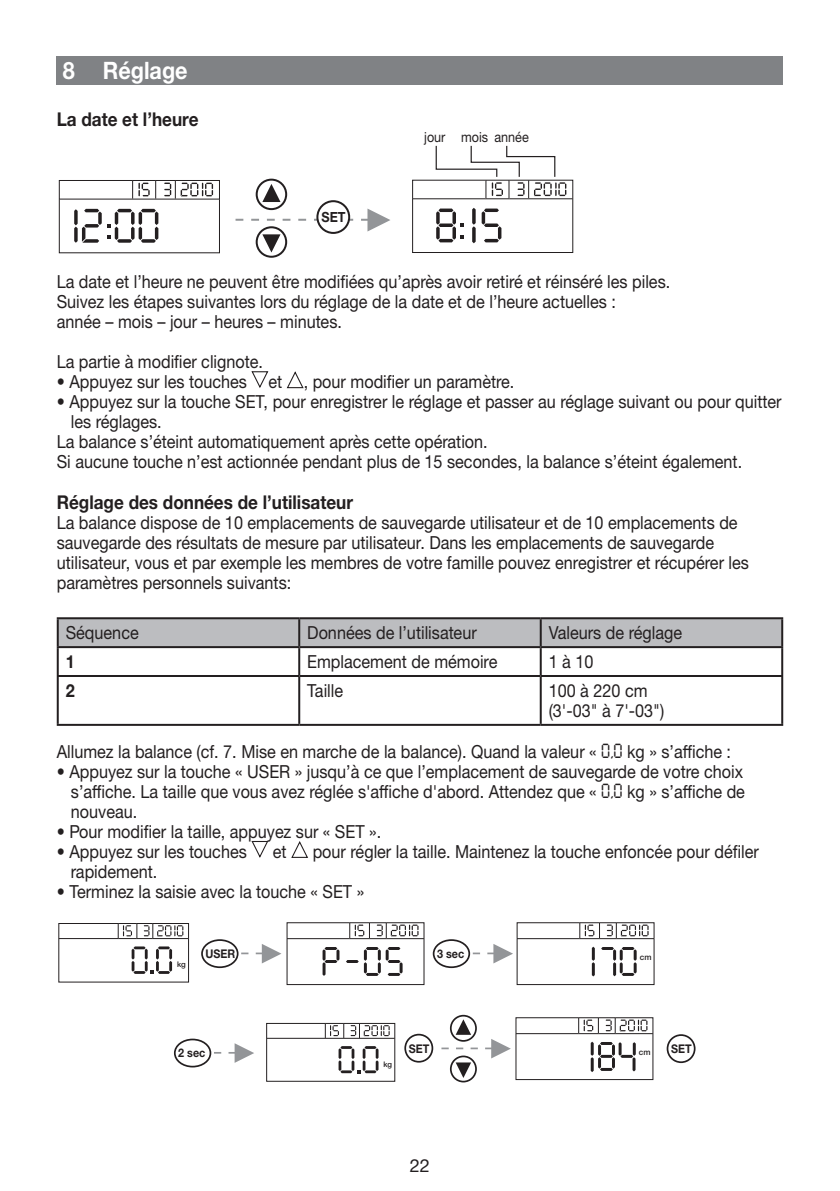
<style>
.page{position:relative;width:840px;height:1191px;background:#fff}
.page>*{position:absolute;margin:0;border:0;box-sizing:border-box;transform-origin:0 0}
.t1{font:700 24px "Helvetica Neue LTW1 G";color:#fff;scale:.9 1}
.t2{font:700 19px "Helvetica Neue LTW1 G";color:#231f20;scale:.9 1}
.t3{font:18px/20px "Helvetica Neue LTW1 G";color:#231f20;scale:.9 1}
.t4{font:18px "Helvetica Neue LTW1 G";color:#231f20}
.t5{font:700 18px "Helvetica Neue LTW1 G";color:#231f20;scale:.9 1}
.t6{font:14px "Helvetica Neue LTW1 G";color:#231f20;scale:.9 1}
.t7{font:700 14px "Helvetica Neue LTW1 G";color:#231f20;scale:.9 1}
.t8{font:700 12px "Helvetica Neue LTW1 G";color:#231f20;scale:.9 1}
.t9{font:500 8.2px "Helvetica Neue LTW1 G";color:#231f20}
.t10{font:500 7.8px "Helvetica Neue LTW1 G";color:#231f20}
.t11{font:500 7.6px "Helvetica Neue LTW1 G";color:#231f20}
.s1{font-family:"Digital ICG"}
</style>
<div class="page">
<div style="left:57px;top:57px;width:725px;height:28px;background:#808285"></div>
<div style="left:59px;top:180px;width:161px;height:73px;border:1px solid #231f20"></div>
<hr style="left:59px;top:199px;width:160px;height:1px;background:#231f20">
<svg style="left:74px;top:209px;width:84px;height:34px"></svg>
<svg style="left:132px;top:181px;width:24px;height:18px"></svg>
<svg style="left:164px;top:181px;width:49px;height:18px"></svg>
<svg style="left:262px;top:184px;width:18px;height:18px"></svg>
<div style="left:255px;top:179px;width:32px;height:31px;border:2px solid #231f20;border-radius:50%"></div>
<svg style="left:235px;top:208px;width:155px;height:44px"></svg>
<div style="left:255px;top:226px;width:32px;height:32px;border:2px solid #231f20;border-radius:50%"></div>
<div style="left:317px;top:201px;width:32px;height:32px;background:#fff;border-radius:50%"></div>
<div style="left:316px;top:200px;width:34px;height:34px;border:2px solid #231f20;border-radius:50%"></div>
<div style="left:412px;top:180px;width:161px;height:73px;border:1px solid #231f20"></div>
<hr style="left:412px;top:198px;width:160px;height:1px;background:#231f20">
<svg style="left:472px;top:208px;width:3px;height:35px"></svg>
<svg style="left:481px;top:208px;width:20px;height:34px"></svg>
<svg style="left:436px;top:208px;width:27px;height:34px"></svg>
<svg style="left:435px;top:145px;width:131px;height:53px"></svg>
<svg style="left:251px;top:371px;width:18px;height:17px"></svg>
<svg style="left:287px;top:371px;width:17px;height:18px"></svg>
<div style="left:59px;top:619px;width:721px;height:27px;background:#bcbdc0"></div>
<hr style="left:57px;top:617px;width:242px;height:2px;background:#231f20">
<hr style="left:57px;top:619px;width:2px;height:27px;background:#231f20">
<hr style="left:299px;top:617px;width:241px;height:2px;background:#231f20">
<hr style="left:298px;top:619px;width:2px;height:27px;background:#231f20">
<hr style="left:540px;top:617px;width:242px;height:2px;background:#231f20">
<hr style="left:539px;top:619px;width:2px;height:27px;background:#231f20">
<hr style="left:780px;top:619px;width:2px;height:27px;background:#231f20">
<hr style="left:57px;top:646px;width:242px;height:2px;background:#231f20">
<hr style="left:57px;top:648px;width:2px;height:27px;background:#231f20">
<hr style="left:299px;top:646px;width:241px;height:2px;background:#231f20">
<hr style="left:298px;top:648px;width:2px;height:27px;background:#231f20">
<hr style="left:540px;top:646px;width:242px;height:2px;background:#231f20">
<hr style="left:539px;top:648px;width:2px;height:27px;background:#231f20">
<hr style="left:780px;top:648px;width:2px;height:27px;background:#231f20">
<hr style="left:57px;top:675px;width:242px;height:2px;background:#231f20">
<hr style="left:57px;top:677px;width:2px;height:47px;background:#231f20">
<hr style="left:299px;top:675px;width:241px;height:2px;background:#231f20">
<hr style="left:298px;top:677px;width:2px;height:47px;background:#231f20">
<hr style="left:540px;top:675px;width:242px;height:2px;background:#231f20">
<hr style="left:539px;top:677px;width:2px;height:47px;background:#231f20">
<hr style="left:780px;top:677px;width:2px;height:47px;background:#231f20">
<hr style="left:57px;top:724px;width:242px;height:2px;background:#231f20">
<hr style="left:299px;top:724px;width:241px;height:2px;background:#231f20">
<hr style="left:540px;top:724px;width:242px;height:2px;background:#231f20">
<svg style="left:251px;top:840px;width:18px;height:18px"></svg>
<svg style="left:291px;top:841px;width:17px;height:17px"></svg>
<div style="left:286px;top:922px;width:138px;height:63px;border:1px solid #231f20"></div>
<hr style="left:287px;top:938px;width:136px;height:1px;background:#231f20">
<svg style="left:346px;top:960px;width:12px;height:3px"></svg>
<svg style="left:364px;top:947px;width:38px;height:29px"></svg>
<svg style="left:322px;top:947px;width:17px;height:29px"></svg>
<svg style="left:349px;top:922px;width:21px;height:16px"></svg>
<svg style="left:376px;top:922px;width:42px;height:16px"></svg>
<svg style="left:231px;top:943px;width:50px;height:20px"></svg>
<svg style="left:463px;top:943px;width:49px;height:20px"></svg>
<svg style="left:206px;top:1043px;width:48px;height:19px"></svg>
<div style="left:404px;top:1033px;width:29px;height:29px;border:2px solid #231f20;border-radius:50%"></div>
<div style="left:666px;top:1034px;width:29px;height:29px;border:2px solid #231f20;border-radius:50%"></div>
<div style="left:516px;top:922px;width:138px;height:63px;border:1px solid #231f20"></div>
<hr style="left:516px;top:938px;width:137px;height:1px;background:#231f20">
<svg style="left:591px;top:946px;width:3px;height:30px"></svg>
<svg style="left:601px;top:947px;width:35px;height:29px"></svg>
<svg style="left:579px;top:922px;width:21px;height:16px"></svg>
<svg style="left:606px;top:922px;width:42px;height:16px"></svg>
<div style="left:449px;top:1014px;width:27px;height:27px;border:2px solid #231f20;border-radius:50%"></div>
<svg style="left:441px;top:1019px;width:69px;height:59px"></svg>
<div style="left:449px;top:1055px;width:27px;height:27px;border:2px solid #231f20;border-radius:50%"></div>
<div style="left:515px;top:1017px;width:138px;height:63px;border:1px solid #231f20"></div>
<hr style="left:515px;top:1033px;width:137px;height:1px;background:#231f20">
<svg style="left:590px;top:1041px;width:45px;height:31px"></svg>
<svg style="left:578px;top:1017px;width:20px;height:16px"></svg>
<svg style="left:605px;top:1017px;width:42px;height:16px"></svg>
<div style="left:202px;top:940px;width:35px;height:27px;background:#fff;border-radius:50%"></div>
<div style="left:201px;top:939px;width:37px;height:29px;border:2px solid #231f20;border-radius:50%"></div>
<div style="left:433px;top:940px;width:36px;height:27px;background:#fff;border-radius:50%"></div>
<div style="left:432px;top:939px;width:38px;height:29px;border:2px solid #231f20;border-radius:50%"></div>
<div style="left:175px;top:1039px;width:35px;height:27px;background:#fff;border-radius:50%"></div>
<div style="left:174px;top:1038px;width:37px;height:29px;border:2px solid #231f20;border-radius:50%"></div>
<div style="left:58px;top:923px;width:131px;height:59px;border:1px solid #231f20"></div>
<hr style="left:59px;top:938px;width:129px;height:1px;background:#231f20">
<svg style="left:118px;top:923px;width:19px;height:15px"></svg>
<svg style="left:144px;top:923px;width:39px;height:15px"></svg>
<svg style="left:131px;top:946px;width:41px;height:28px"></svg>
<div style="left:266px;top:1023px;width:129px;height:58px;border:1px solid #231f20"></div>
<hr style="left:266px;top:1038px;width:128px;height:1px;background:#231f20">
<svg style="left:325px;top:1023px;width:19px;height:15px"></svg>
<svg style="left:350px;top:1023px;width:39px;height:15px"></svg>
<svg style="left:338px;top:1046px;width:40px;height:27px"></svg>
<h1 class="t1" style="left:63px;top:56px;width:140px">8 Réglage</h1>
<p class="t2" style="left:57px;top:108px;width:159px">La date et l’heure</p>
<p class="t7" style="left:321px;top:208px;width:19px">SET</p>
<p class="t6" style="left:424px;top:128px;width:118px">jour mois année</p>
<p class="t3" style="left:57px;top:272px;width:682px">La date et l’heure ne peuvent être modifiées qu’après avoir retiré et réinséré les piles.<br>Suivez les étapes suivantes lors du réglage de la date et de l’heure actuelles :<br>année – mois – jour – heures – minutes.</p>
<p class="t3" style="left:57px;top:352px;width:230px">La partie à modifier clignote.</p>
<p class="t3" style="left:57px;top:372px;width:510px">• Appuyez sur les touches et , pour modifier un paramètre.</p>
<p class="t3" style="left:57px;top:392px;width:806px">• Appuyez sur la touche SET, pour enregistrer le réglage et passer au réglage suivant ou pour quitter</p>
<p class="t3" style="left:71px;top:412px;width:102px">les réglages.</p>
<p class="t3" style="left:57px;top:432px;width:480px">La balance s’éteint automatiquement après cette opération.</p>
<p class="t3" style="left:57px;top:452px;width:762px">Si aucune touche n’est actionnée pendant plus de 15 secondes, la balance s’éteint également.</p>
<p class="t2" style="left:57px;top:491px;width:330px">Réglage des données de l’utilisateur</p>
<p class="t3" style="left:57px;top:513px;width:770px">La balance dispose de 10 emplacements de sauvegarde utilisateur et de 10 emplacements de sauvegarde des résultats de mesure par utilisateur. Dans les emplacements de sauvegarde utilisateur, vous et par exemple les membres de votre famille pouvez enregistrer et récupérer les paramètres personnels suivants:</p>
<p class="t3" style="left:66px;top:622px;width:83px">Séquence</p>
<p class="t3" style="left:307px;top:622px;width:190px">Données de l’utilisateur</p>
<p class="t3" style="left:548px;top:622px;width:150px">Valeurs de réglage</p>
<p class="t5" style="left:66px;top:650px;width:12px">1</p>
<p class="t3" style="left:307px;top:651px;width:213px">Emplacement de mémoire</p>
<p class="t3" style="left:548px;top:651px;width:51px">1 à 10</p>
<p class="t5" style="left:66px;top:679px;width:12px">2</p>
<p class="t3" style="left:307px;top:680px;width:41px">Taille</p>
<p class="t3" style="left:548px;top:680px;width:130px">100 à 220 cm (3'-03" à 7'-03")</p>
<p class="t3" style="left:57px;top:741px;width:750px">Allumez la balance (cf. 7. Mise en marche de la balance). Quand la valeur « <span class="s1">0,0</span> kg » s’affiche :</p>
<p class="t3" style="left:71px;top:761px;width:750px;text-align:justify;text-indent:-14px">• Appuyez sur la touche « USER » jusqu’à ce que l’emplacement de sauvegarde de votre choix s’affiche. La taille que vous avez réglée s'affiche d'abord. Attendez que « <span class="s1">0,0</span> kg » s’affiche de nouveau.</p>
<p class="t3" style="left:57px;top:821px;width:362px">• Pour modifier la taille, appuyez sur « SET ».</p>
<p class="t3" style="left:57px;top:841px;width:213px">• Appuyez sur les touches</p>
<p class="t3" style="left:273px;top:841px;width:17px">et</p>
<p class="t3" style="left:312px;top:841px;width:497px">pour régler la taille. Maintenez la touche enfoncée pour défiler</p>
<p class="t3" style="left:71px;top:861px;width:97px">rapidement.</p>
<p class="t3" style="left:57px;top:881px;width:343px">• Terminez la saisie avec la touche « SET »</p>
<p class="t10" style="left:177px;top:960px;width:10px">kg</p>
<p class="t8" style="left:205px;top:946px;width:35px">USER</p>
<p class="t8" style="left:437px;top:946px;width:32px">3 sec</p>
<p class="t9" style="left:639px;top:952px;width:13px">cm</p>
<p class="t8" style="left:178px;top:1045px;width:32px">2 sec</p>
<p class="t11" style="left:383px;top:1059px;width:10px">kg</p>
<p class="t8" style="left:408px;top:1040px;width:16px">SET</p>
<p class="t8" style="left:670px;top:1041px;width:16px">SET</p>
<p class="t9" style="left:638px;top:1047px;width:13px">cm</p>
<p class="t4" style="left:410px;top:1154px;width:22px">22</p>
</div>
